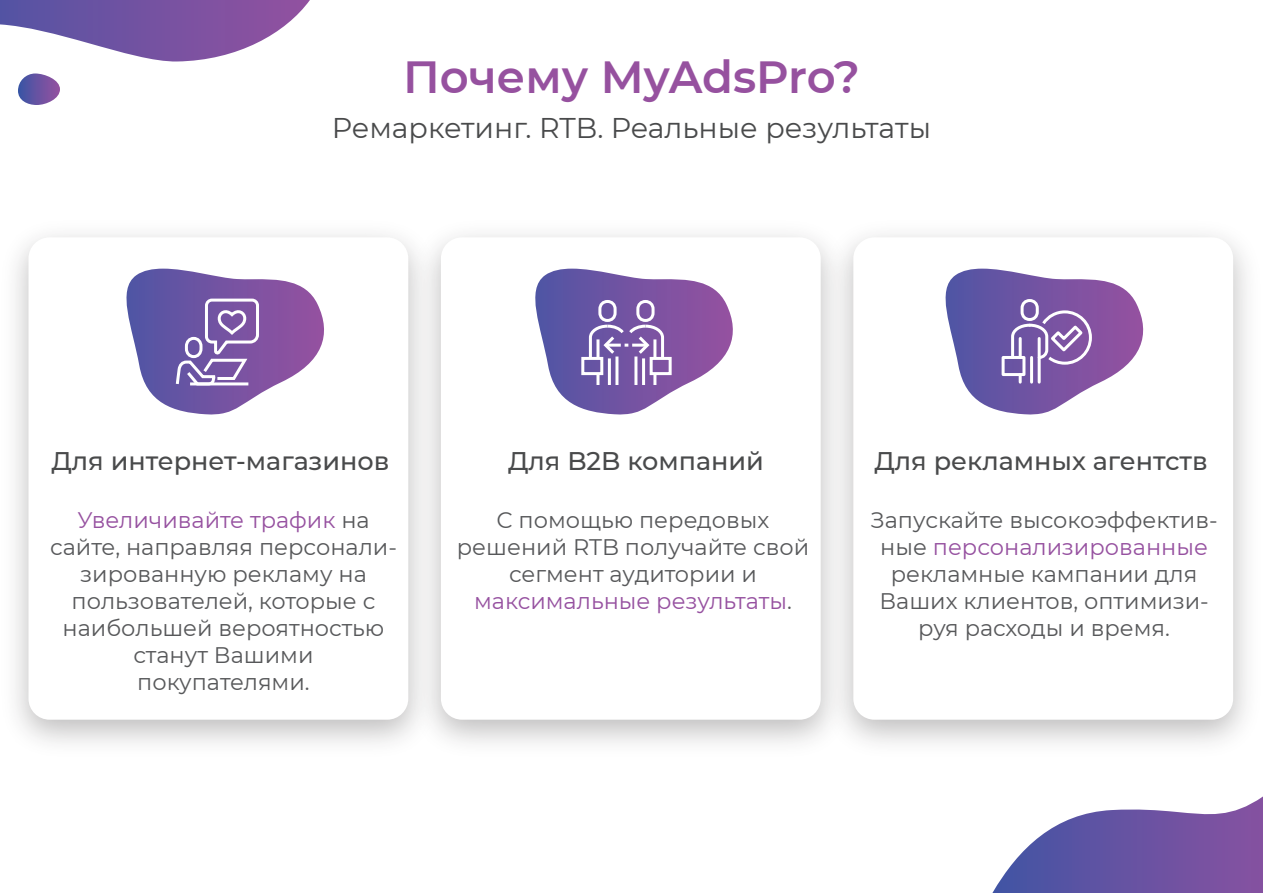
<style>
.page{position:relative;width:1263px;height:893px;background:#fff}
.page>*{position:absolute;margin:0;border:0;box-sizing:border-box;transform-origin:0 0}
.t1{font:600 45px "Montserrat";color:#96519f}
.t2{font:28.5px "Montserrat";color:#494a4b}
.t3{font:500 25.5px "Montserrat";color:#494a4b}
.t4{font:22.5px/27px "Montserrat";color:#57585a;text-align:center}
.s1{color:#9651a0}
</style>
<div class="page">
<img style="left:15px;top:234px;width:387px;height:509px">
<div style="left:29px;top:237px;width:379px;height:483px;background:#fff;border-radius:21px"></div>
<img style="left:815px;top:232px;width:432px;height:513px">
<div style="left:853px;top:237px;width:380px;height:483px;background:#fff;border-radius:21px"></div>
<svg style="left:992px;top:796px;width:271px;height:97px"></svg>
<svg style="left:0;top:0;width:310px;height:62px"></svg>
<svg style="left:18px;top:73px;width:42px;height:32px"></svg>
<svg style="left:535px;top:269px;width:198px;height:146px"></svg>
<svg style="left:945px;top:269px;width:199px;height:146px"></svg>
<svg style="left:126px;top:269px;width:198px;height:146px"></svg>
<p class="t1" style="left:403px;top:45px;width:458px">Почему MyAdsPro?</p>
<p class="t2" style="left:332px;top:108px;width:601px">Ремаркетинг. RTB. Реальные результаты</p>
<p class="t3" style="left:51px;top:443px;width:340px">Для интернет-магазинов</p>
<p class="t3" style="left:508px;top:443px;width:257px">Для B2B компаний</p>
<p class="t3" style="left:874px;top:443px;width:335px">Для рекламных агентств</p>
<p class="t4" style="left:50px;top:506px;width:348px"><span class="s1">Увеличивайте трафик</span> на сайте, направляя персонали&shy;зированную рекламу на пользователей, которые с наибольшей вероятностью станут Вашими покупателями.</p>
<p class="t4" style="left:457px;top:506px;width:354px">С помощью передовых решений RTB получайте свой сегмент аудитории и <span class="s1">максимальные результаты</span>.</p>
<p class="t4" style="left:870px;top:506px;width:349px">Запускайте высокоэффектив&shy;ные <span class="s1">персонализированные </span>рекламные кампании для<br>Ваших клиентов, оптимизи&shy;руя расходы и время.</p>
</div>
